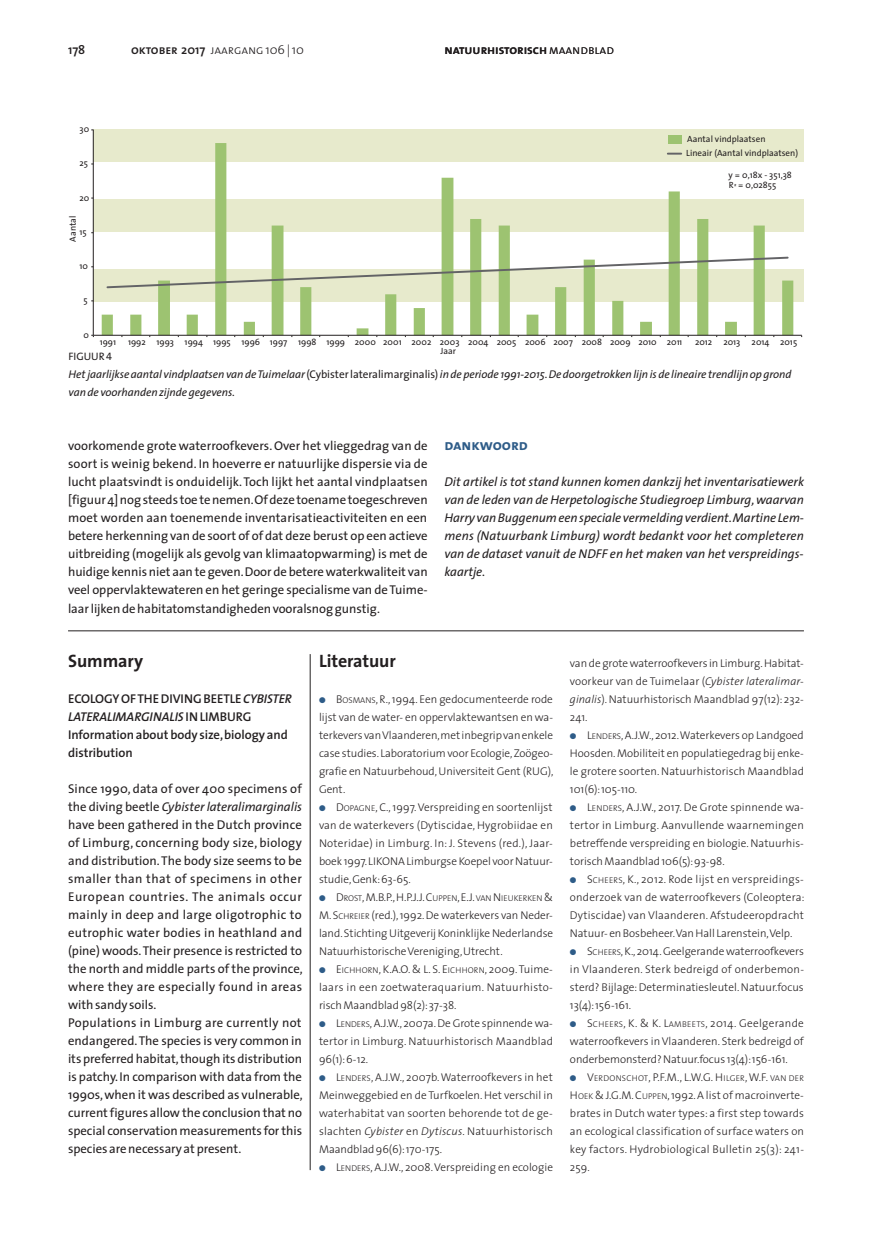
<style>
.page{position:relative;width:872px;height:1234px;background:#fff}
.page>*{position:absolute;margin:0;border:0;box-sizing:border-box;transform-origin:0 0}
.t1{font:700 18px "The Sans";letter-spacing:-.005em;color:#231f20}
.t2{font:15px "The Sans Bold Caps";letter-spacing:-.005em;color:#2e5c88}
.t3{font:12.75px/18px "The Sans";color:#231f20;text-align:justify}
.t4{font:italic 12.75px/18px "The Sans";letter-spacing:.005em;color:#231f20;text-align:justify}
.t5{font:600 12.75px/18px "The Sans";letter-spacing:-.005em;color:#231f20}
.t6{font:12.75px "The Sans Light Caps";letter-spacing:-.005em;color:#231f20}
.t7{font:12.75px "The Sans Semi Bold Caps";letter-spacing:-.005em;color:#231f20}
.t8{font:300 11.25px/18px "The Sans";color:#231f20;text-align:justify}
.t9{font:italic 11.25px/18px "The Sans";letter-spacing:-.005em;color:#231f20}
.t10{font:300 11.25px/18px "The Sans";color:#231f20}
.t11{font:10.8px "The Sans Caps";letter-spacing:-.005em;color:#231f20}
.t12{font:9px/14.4px "The Sans";color:#231f20}
.t13{font:300 8.4px "The Sans";color:#231f20}
.s1{font-family:"The Sans Semi Bold Caps"}
.s2{font-family:"The Sans";font-weight:600}
.s3{font-family:"The Sans";font-weight:300}
.s4{font-family:"The Sans Light Caps"}
.s5{font-style:normal}
.s6{font-style:italic}
.s7{color:#2e5c88}
.s8{font-style:inherit}
.s9{font-size:8.4px}
.s10{font-size:11.25px}
</style>
<div class="page">
<hr style="left:68px;top:630px;width:736px;height:1px;background:#231f20">
<hr style="left:310px;top:654px;width:1px;height:515px;background:#231f20">
<div style="left:93px;top:129px;width:710px;height:33px;background:#e7eacc"></div>
<div style="left:93px;top:199px;width:710px;height:33px;background:#e7eacc"></div>
<div style="left:93px;top:268px;width:710px;height:33px;background:#e7eacc"></div>
<div style="left:668px;top:135px;width:13px;height:9px;background:#9dc371"></div>
<svg style="left:102px;top:143px;width:691px;height:192px"></svg>
<hr style="left:93px;top:130px;width:1px;height:205px;background:#231f20">
<hr style="left:93px;top:335px;width:709px;height:1px;background:#231f20">
<svg style="left:105px;top:255px;width:684px;height:34px"></svg>
<p class="t5" style="left:68px;top:40px;width:19px">178</p>
<p class="t6" style="left:131px;top:39px;width:174px"><span class="s1">oktober</span> <span class="s2">2017</span> jaargang <span class="s3">106 | 10</span></p>
<p class="t7" style="left:444px;top:39px;width:171px">natuurhistorisch<span class="s4">maandblad</span></p>
<p class="t12" style="left:80px;top:121px;width:11px">30</p>
<p class="t12" style="left:80px;top:156px;width:10px">25</p>
<p class="t12" style="left:80px;top:190px;width:11px">20</p>
<p class="t12" style="left:65px;top:241px;width:27px;rotate:-90deg">Aantal</p>
<p class="t12" style="left:80px;top:224px;width:9px">15</p>
<p class="t12" style="left:80px;top:258px;width:10px">10</p>
<p class="t12" style="left:83px;top:293px;width:6px">5</p>
<p class="t12" style="left:686px;top:131px;width:113px">Aantal vindplaatsen<br>Lineair (Aantal vindplaatsen)</p>
<p class="t12" style="left:728px;top:170px;width:65px;line-height:10.1px">y = 0,18x - 351,38<br>R = 0,02855</p>
<p class="t12" style="left:83px;top:327px;width:7px">0</p>
<p class="t12" style="left:100px;top:334px;width:18px">1991</p>
<p class="t12" style="left:128px;top:334px;width:555px">1992 1993 1994 1995 1996 1997 1998 1999 2000 2001 2002 2003 2004 2005 2006 2007 2008 2009 2010 2011</p>
<p class="t12" style="left:695px;top:334px;width:104px">2012 2013 2014 2015</p>
<p class="t12" style="left:440px;top:343px;width:17px">Jaar</p>
<p class="t11" style="left:69px;top:347px;width:45px">FIGUUR 4</p>
<p class="t9" style="left:69px;top:365px;width:724px">Het jaarlijkse aantal vindplaatsen van de Tuimelaar <span class="s5">(Cybister lateralimarginalis)</span> in de periode 1991-2015. De doorgetrokken lijn is de lineaire trendlijn op grond van de voorhanden zijnde gegevens.</p>
<p class="t3" style="left:68px;top:436px;width:361px">voorkomende grote waterroofkevers. Over het vlieggedrag van de soort is weinig bekend. In hoeverre er natuurlijke dispersie via de lucht plaatsvindt is onduidelijk. Toch lijkt het aantal vindplaatsen [figuur 4] nog steeds toe te nemen. Of deze toename toegeschreven moet worden aan toenemende inventarisatieactiviteiten en een betere herkenning van de soort of of dat deze berust op een actieve uitbreiding (mogelijk als gevolg van klimaatopwarming) is met de huidige kennis niet aan te geven. Door de betere waterkwaliteit van veel oppervlaktewateren en het geringe specialisme van de Tuime&shy;laar lijken de habitatomstandigheden vooralsnog gunstig.</p>
<h1 class="t1" style="left:68px;top:645px;width:76px">Summary</h1>
<p class="t5" style="left:68px;top:688px;width:225px">ECOLOGY OF THE DIVING BEETLE <span class="s6">CYBISTER<br>LATERALIMARGINALIS</span> IN LIMBURG<br>Information about body size, biology and distribution</p>
<p class="t3" style="left:68px;top:778px;width:236px;text-align:left">Since 1990, data of over 400 specimens of the diving beetle <span class="s6">Cybister lateralimarginalis </span>have been gathered in the Dutch province of Limburg, concerning body size, biology and distribution. The body size seems to be smaller than that of specimens in other European countries. The animals occur mainly in deep and large oligotrophic to eutrophic water bodies in heathland and (pine) woods. Their presence is restricted to the north and middle parts of the province, where they are especially found in areas with sandy soils.<br>Populations in Limburg are currently not endangered. The species is very common in its preferred habitat, though its distribution is patchy. In comparison with data from the 1990s, when it was described as vulnerable, current figures allow the conclusion that no special conservation measurements for this species are necessary at present.</p>
<h2 class="t2" style="left:444px;top:432px;width:85px">dankwoord</h2>
<p class="t4" style="left:444px;top:472px;width:361px">Dit artikel is tot stand kunnen komen dankzij het inventarisatiewerk van de leden van de Herpetologische Studiegroep Limburg, waarvan Harry van Buggenum een speciale vermelding verdient. Martine Lem&shy;mens (Natuurbank Limburg) wordt bedankt voor het completeren van de dataset vanuit de NDFF en het maken van het verspreidings&shy;kaartje.</p>
<h1 class="t1" style="left:319px;top:645px;width:78px">Literatuur</h1>
<p class="t8" style="left:319px;top:689px;width:236px"><span class="s7">●</span> <span class="s8">B</span><span class="s9">OSMANS</span><span class="s8">, R</span>., 1994. Een gedocumenteerde rode lijst van de water- en oppervlaktewantsen en wa&shy;terkevers van Vlaanderen, met inbegrip van enkele case studies. Laboratorium voor Ecologie, Zoögeo&shy;grafie en Natuurbehoud, Universiteit Gent (RUG), Gent.</p>
<p class="t8" style="left:319px;top:797px;width:235px"><span class="s7">●</span> <span class="s8">D</span><span class="s9">OPAGNE</span>, C., 1997. Verspreiding en soortenlijst van de waterkevers (Dytiscidae, Hygrobiidae en Noteridae) in Limburg. In: J. Stevens (red.), Jaar&shy;boek 1997. LIKONA Limburgse Koepel voor Natuur&shy;studie, Genk: 63-65.</p>
<p class="t10" style="left:319px;top:887px;width:235px"><span class="s7">●</span> D<span class="s9">ROST</span>, M.B.P., H.P.J.J. C<span class="s9">UPPEN</span>, E.J. <span class="s9">VAN</span> N <span class="s9">IEUKERKEN</span> &amp;<br>M. S<span class="s9">CHR</span></p>
<p class="t8" style="left:570px;top:653px;width:235px">van de grote waterroofkevers in Limburg. Habitat&shy;voorkeur van de Tuimelaar (<span class="s6">Cybister lateralimar&shy;ginalis</span>). Natuurhistorisch Maandblad 97(12): 232- 241.</p>
<p class="t8" style="left:570px;top:725px;width:235px"><span class="s7">●</span> <span class="s8">L</span><span class="s9">ENDERS</span><span class="s8">, A.J.W., 2012.</span> Waterkevers op Landgoed Hoosden. Mobiliteit en populatiegedrag bij enke&shy;le grotere soorten. Natuurhistorisch Maandblad 101(6): 105-110.</p>
<p class="t8" style="left:570px;top:797px;width:235px"><span class="s7">●</span> <span class="s8">L</span><span class="s9">ENDERS</span><span class="s8">, A.J.W., 2017.</span> De Grote spinnende wa&shy;tertor in Limburg. Aanvullende waarnemingen betreffende verspreiding en biologie. Natuurhis&shy;torisch Maandblad 106(5): 93-98.</p>
<p class="t8" style="left:570px;top:869px;width:236px"><span class="s7">●</span> <span class="s8">S</span><span class="s9">CH EERS</span><span class="s8">, K., 2012</span>. Rode lijst en verspreidings&shy;onderzoek van de waterroofkevers (Coleoptera:<br>Dytiscidae) van Vlaanderen. Afstudeeropdracht Natuur- en Bosbeheer. Van Hall Larenstein, Velp.</p>
<p class="t8" style="left:570px;top:941px;width:235px"><span class="s7">●</span> <span class="s8">S</span> <span class="s9">CH EERS</span><span class="s8">, K.,</span> 2014. Geelgerande waterroofkevers in Vlaanderen. Sterk bedreigd of onderbemon&shy;sterd? Bijlage: Determinatiesleutel. Natuur.focus 13(4): 156-161.</p>
<p class="t8" style="left:570px;top:1013px;width:235px"><span class="s7">●</span> <span class="s8">S</span><span class="s9">CH EERS</span><span class="s8">, K. &amp; K. L</span><span class="s9">AMB EETS</span><span class="s8">,</span> 2014. Geelgerande waterroofkevers in Vlaanderen. Sterk bedreigd of onderbemonsterd? Natuur.focus 13(4): 156-161.</p>
<p class="t8" style="left:570px;top:1067px;width:236px"><span class="s7">●</span> <span class="s8">V</span><span class="s9">ERDONSCH OT</span><span class="s8">, P.F.M., L.W.G. H</span><span class="s9">ILGER</span><span class="s8">, W.F.</span> <span class="s9">VAN DER </span><span class="s8">H</span><span class="s9">OEK</span> <span class="s8">&amp; J.G.M. C</span><span class="s9">UPPEN</span><span class="s8">, 1992</span>. A list of macroinverte&shy;brates in Dutch water types: a first step towards an ecological classification of surface waters on key factors. Hydrobiological Bulletin 25(3): 241- 259.</p>
<p class="t8" style="left:319px;top:905px;width:236px;text-indent:35px"><span class="s9">EIER</span> (red.), 1992. De waterkevers van Neder&shy;land. Stichting Uitgeverij Koninklijke Nederlandse Natuurhistorische Vereniging, Utrecht.</p>
<p class="t13" style="left:319px;top:962px;width:32px"><span class="s7">●</span> <span class="s10">E</span>ICHH</p>
<p class="t10" style="left:362px;top:959px;width:95px"><span class="s9">ORN</span>, K.A.O. &amp; L. S. E <span class="s9">ICHH</span></p>
<p class="t8" style="left:319px;top:959px;width:235px;text-indent:149px"><span class="s9">ORN</span><span class="s8">, 2009</span>. Tuime&shy;laars in een zoetwateraquarium. Natuurhisto&shy;risch Maandblad 98(2): 37-38.</p>
<p class="t8" style="left:319px;top:1013px;width:235px"><span class="s7">●</span> <span class="s8">L</span><span class="s9">ENDERS</span><span class="s8">, A.J.W., 2007</span>a<span class="s8">.</span> De Grote spinnende wa&shy;tertor in Limburg. Natuurhistorisch Maandblad 96(1): 6-12.</p>
<p class="t8" style="left:319px;top:1067px;width:235px"><span class="s7">●</span> <span class="s8">L</span><span class="s9">ENDERS</span><span class="s8">, A.J.W., 2007</span>b<span class="s8">.</span> Waterroofkevers in het Meinweggebied en de Turfkoelen. Het verschil in waterhabitat van soorten behorende tot de ge&shy;slachten <span class="s6">Cybister</span> en <span class="s6">Dytiscus</span>. Natuurhistorisch Maandblad 96(6): 170-175.</p>
<p class="t8" style="left:319px;top:1157px;width:235px"><span class="s7">●</span> <span class="s8">L</span><span class="s9">ENDERS</span><span class="s8">, A.J.W., 2008.</span> Verspreiding en ecologie</p>
</div>
